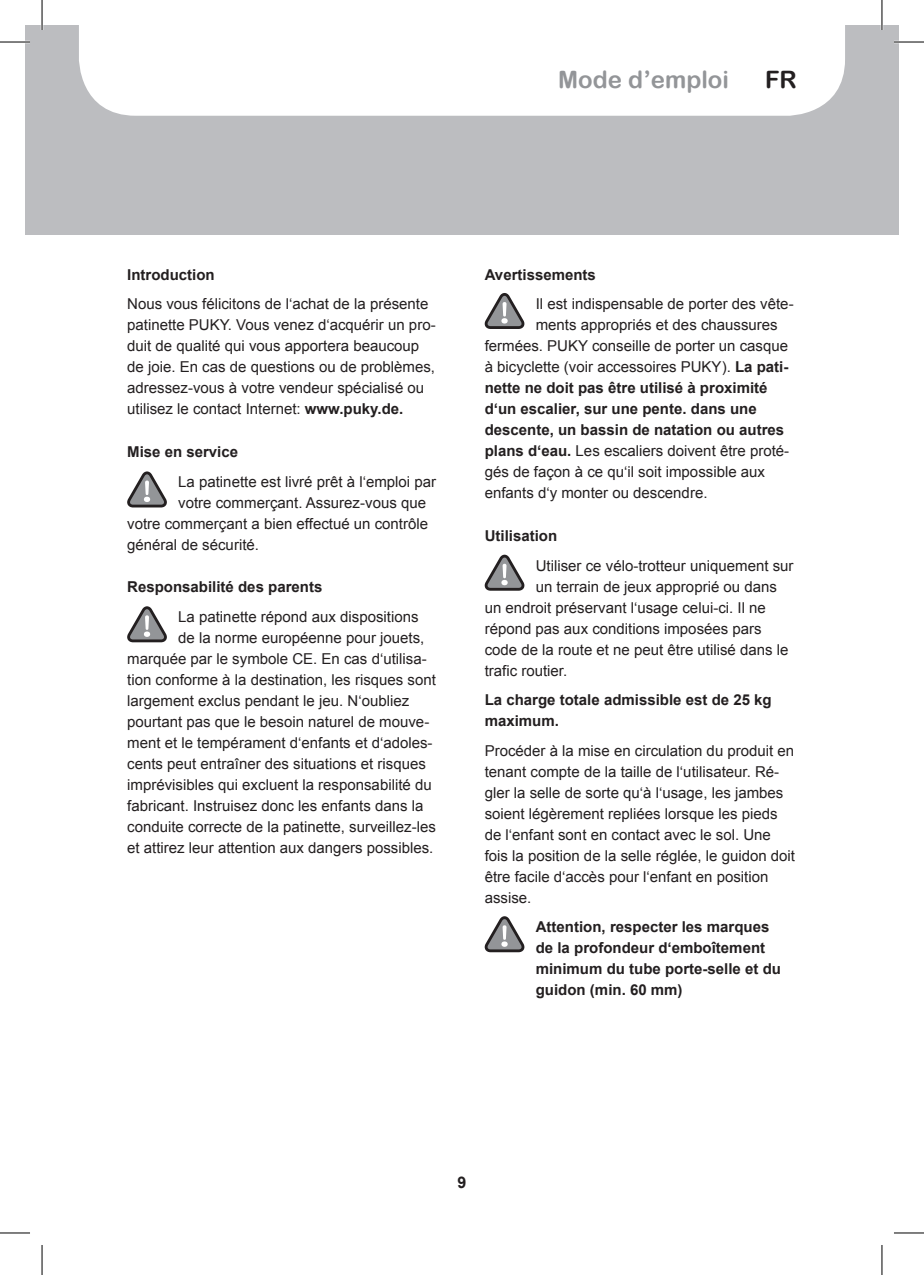
<style>
.page{position:relative;width:924px;height:1275px;background:#fff}
.page>*{position:absolute;margin:0;border:0;box-sizing:border-box;transform-origin:0 0}
.t1{font:24px "Arial Rounded MT Bold";color:#939598}
.t2{font:24px "Arial Rounded MT Bold";color:#231f20}
.t3{font:700 16px "Arial";color:#231f20}
.t4{font:15px/21px "Arial";color:#231f20}
.t5{font:700 15px/21px "Arial";color:#231f20}
.s1{font-weight:700}
</style>
<div class="page">
<div style="left:42px;top:25px;width:856px;height:210px;background:#bcbdc0"></div>
<div style="left:79px;top:25px;width:765px;height:91px;background:#fff"></div>
<div style="left:25px;top:25px;width:17px;height:210px;background:#bcbdc0"></div>
<svg style="left:127px;top:471px;width:40px;height:36px"></svg>
<svg style="left:127px;top:606px;width:40px;height:36px"></svg>
<svg style="left:484px;top:293px;width:40px;height:36px"></svg>
<svg style="left:484px;top:555px;width:40px;height:36px"></svg>
<svg style="left:484px;top:916px;width:40px;height:36px"></svg>
<hr style="left:0;top:41px;width:30px;height:2px;background:#fff">
<hr style="left:893px;top:41px;width:30px;height:2px;background:#fff">
<hr style="left:41px;top:0;width:2px;height:30px;background:#fff">
<hr style="left:880px;top:0;width:2px;height:30px;background:#fff">
<hr style="left:0;top:42px;width:30px;height:1px;background:#000">
<hr style="left:893px;top:42px;width:30px;height:1px;background:#000">
<hr style="left:0;top:1232px;width:30px;height:1px;background:#000">
<hr style="left:893px;top:1232px;width:30px;height:1px;background:#000">
<hr style="left:42px;top:0;width:1px;height:30px;background:#000">
<hr style="left:42px;top:1245px;width:1px;height:30px;background:#000">
<hr style="left:881px;top:0;width:1px;height:30px;background:#000">
<hr style="left:881px;top:1245px;width:1px;height:30px;background:#000">
<h1 class="t1" style="left:558px;top:65px;width:172px">Mode d’emploi</h1>
<h1 class="t2" style="left:764px;top:65px;width:33px">FR</h1>
<p class="t5" style="left:127px;top:264px;width:89px">Introduction</p>
<p class="t4" style="left:127px;top:294px;width:310px">Nous vous félicitons de l‘achat de la présente patinette PUKY. Vous venez d‘acquérir un pro&shy;duit de qualité qui vous apportera beaucoup de joie. En cas de questions ou de problèmes, adressez-vous à votre vendeur spécialisé ou utilisez le contact Internet: <span class="s1">www.puky.de.</span></p>
<p class="t5" style="left:127px;top:442px;width:112px">Mise en service</p>
<p class="t4" style="left:178px;top:471px;width:259px">La patinette est livré prêt à l‘emploi par</p>
<p class="t4" style="left:178px;top:492px;width:249px">votre commerçant. Assurez-vous que</p>
<p class="t4" style="left:127px;top:513px;width:302px">votre commerçant a bien effectué un contrôle</p>
<p class="t4" style="left:127px;top:534px;width:133px">général de sécurité.</p>
<p class="t5" style="left:127px;top:577px;width:197px">Responsabilité des parents</p>
<p class="t4" style="left:178px;top:606px;width:242px">La patinette répond aux dispositions</p>
<p class="t4" style="left:178px;top:627px;width:247px">de la norme européenne pour jouets,</p>
<p class="t4" style="left:127px;top:648px;width:301px">marquée par le symbole CE. En cas d‘utilisa-</p>
<p class="t4" style="left:127px;top:669px;width:310px">tion conforme à la destination, les risques sont</p>
<p class="t4" style="left:127px;top:690px;width:283px">largement exclus pendant le jeu. N‘oubliez</p>
<p class="t4" style="left:127px;top:711px;width:303px">pourtant pas que le besoin naturel de mouve-</p>
<p class="t4" style="left:127px;top:732px;width:307px">ment et le tempérament d‘enfants et d‘adoles-</p>
<p class="t4" style="left:127px;top:753px;width:300px">cents peut entraîner des situations et risques</p>
<p class="t4" style="left:127px;top:774px;width:306px">imprévisibles qui excluent la responsabilité du</p>
<p class="t4" style="left:127px;top:795px;width:297px">fabricant. Instruisez donc les enfants dans la</p>
<p class="t4" style="left:127px;top:816px;width:310px">conduite correcte de la patinette, surveillez-les</p>
<p class="t4" style="left:127px;top:837px;width:307px">et attirez leur attention aux dangers possibles.</p>
<p class="t5" style="left:484px;top:264px;width:113px">Avertissements</p>
<p class="t4" style="left:535px;top:294px;width:259px">Il est indispensable de porter des vête-</p>
<p class="t4" style="left:535px;top:315px;width:243px">ments appropriés et des chaussures</p>
<p class="t4" style="left:484px;top:336px;width:305px">fermées. PUKY conseille de porter un casque</p>
<p class="t4" style="left:484px;top:357px;width:305px">à bicyclette (voir accessoires PUKY). <span class="s1">La pati-</span></p>
<p class="t5" style="left:484px;top:378px;width:284px">nette ne doit pas être utilisé à proximité</p>
<p class="t5" style="left:484px;top:399px;width:273px">d‘un escalier, sur une pente. dans une</p>
<p class="t5" style="left:484px;top:420px;width:301px">descente, un bassin de natation ou autres</p>
<p class="t4" style="left:484px;top:441px;width:306px"><span class="s1">plans d‘eau.</span> Les escaliers doivent être proté-</p>
<p class="t4" style="left:484px;top:462px;width:282px">gés de façon à ce qu‘il soit impossible aux</p>
<p class="t4" style="left:484px;top:483px;width:224px">enfants d‘y monter ou descendre.</p>
<p class="t5" style="left:484px;top:526px;width:74px">Utilisation</p>
<p class="t4" style="left:535px;top:555px;width:259px">Utiliser ce vélo-trotteur uniquement sur</p>
<p class="t4" style="left:535px;top:576px;width:242px">un terrain de jeux approprié ou dans</p>
<p class="t4" style="left:484px;top:597px;width:282px">un endroit préservant l‘usage celui-ci. Il ne</p>
<p class="t4" style="left:484px;top:618px;width:278px">répond pas aux conditions imposées pars</p>
<p class="t4" style="left:484px;top:639px;width:305px">code de la route et ne peut être utilisé dans le</p>
<p class="t4" style="left:484px;top:660px;width:84px">trafic routier.</p>
<p class="t5" style="left:484px;top:690px;width:288px">La charge totale admissible est de 25 kg maximum.</p>
<p class="t4" style="left:484px;top:740px;width:312px">Procéder à la mise en circulation du produit en tenant compte de la taille de l‘utilisateur. Ré&shy;gler la selle de sorte qu‘à l‘usage, les jambes soient légèrement repliées lorsque les pieds de l‘enfant sont en contact avec le sol. Une fois la position de la selle réglée, le guidon doit être facile d‘accès pour l‘enfant en position assise.</p>
<p class="t5" style="left:535px;top:917px;width:247px">Attention, respecter les marques de la profondeur d‘emboîtement minimum du tube porte-selle et du guidon (min. 60 mm)</p>
<p class="t3" style="left:457px;top:1171px;width:10px">9</p>
</div>
